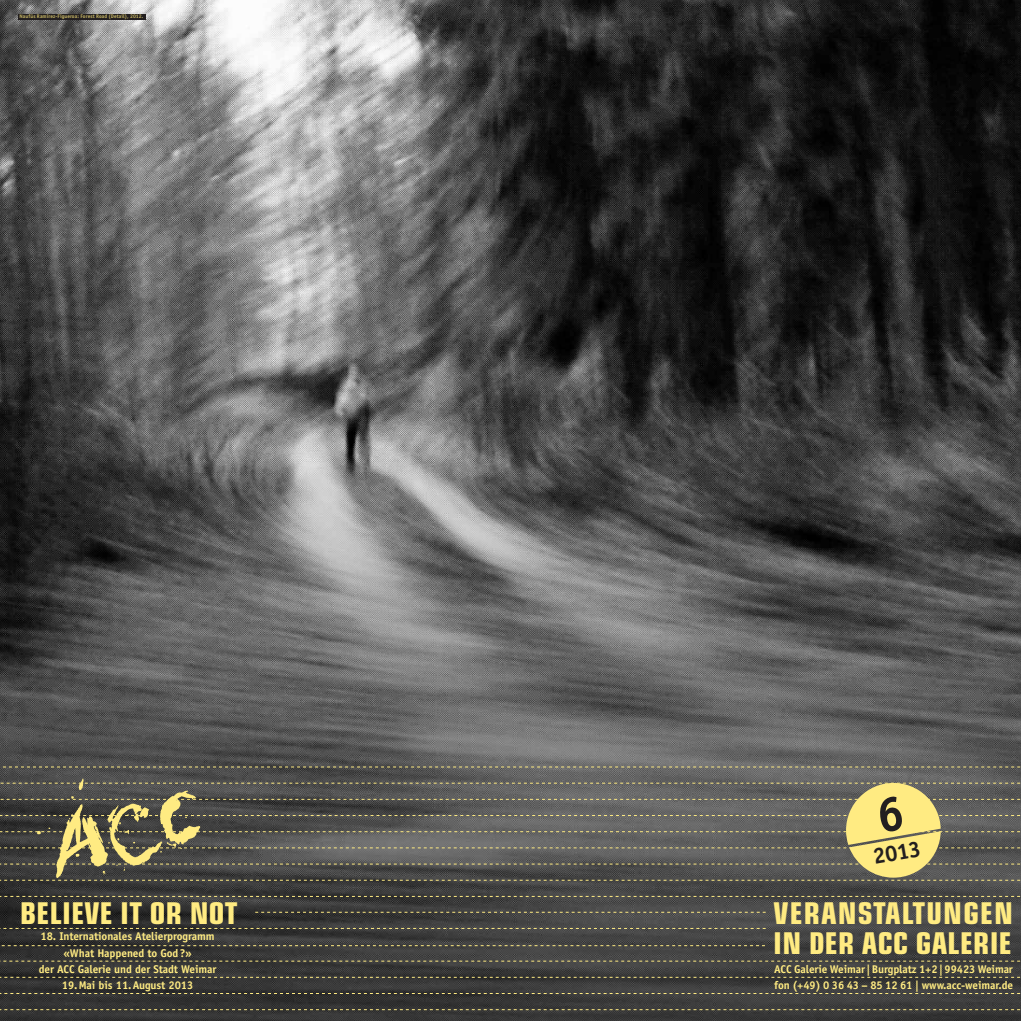
<style>
.page{position:relative;width:1021px;height:1021px;background:#fff}
.page>*{position:absolute;margin:0;border:0;box-sizing:border-box;transform-origin:0 0}
.t1{font:700 condensed 30px "Eurostile";letter-spacing:.01em;color:#ffeb82}
.t2{font:700 condensed 30px "Eurostile";letter-spacing:.04em;color:#ffeb82}
.t3{font:700 22.5px "Officina Sans";color:#231f20}
.t4{font:700 11.25px/16.1px "Officina Sans";letter-spacing:-.01em;color:#ffeb82}
.t5{font:700 5.25px "Officina Sans";letter-spacing:.015em;color:#caba67}
</style>
<div class="page">
<img style="left:0;top:0;width:1020px;height:1020px">
<svg style="left:0;top:960px;width:1020px;height:1px"></svg>
<svg style="left:0;top:976px;width:1020px;height:1px"></svg>
<svg style="left:0;top:993px;width:1020px;height:1px"></svg>
<svg style="left:0;top:1009px;width:1020px;height:1px"></svg>
<svg style="left:0;top:896px;width:1020px;height:1px"></svg>
<svg style="left:0;top:928px;width:765px;height:1px"></svg>
<svg style="left:0;top:766px;width:1020px;height:1px"></svg>
<svg style="left:255px;top:911px;width:510px;height:1px"></svg>
<svg style="left:0;top:945px;width:765px;height:1px"></svg>
<div style="left:18px;top:14px;width:127px;height:5px;background:#231f20"></div>
<svg style="left:0;top:778px;width:1020px;height:102px;background:#6a685b"></svg>
<p class="t5" style="left:20px;top:13px;width:125px">Naufús Ramírez-Figueroa: Forest Road (Detail), 2012.</p>
<h1 class="t1" style="left:20px;top:895px;width:218px">BELIEVE IT OR NOT</h1>
<p class="t4" style="left:39px;top:928px;width:179px;text-align:center">18. Internationales Atelierprogramm «What Happened to God?»<br>der ACC Galerie und der Stadt Weimar<br>19.Mai bis 11.August 2013</p>
<h2 class="t3" style="left:870px;top:842px;width:50px;rotate:-10deg">2013</h2>
<h1 class="t2" style="left:773px;top:895px;width:223px">VERANSTALTUNGEN</h1>
<h1 class="t1" style="left:773px;top:925px;width:240px">IN DER ACC GALERIE</h1>
<p class="t4" style="left:774px;top:960px;width:240px">ACC Galerie Weimar |Burgplatz 1+2|99423 Weimar fon (+49) 0 36 43 – 85 12 61 | www.acc-weimar.de</p>
</div>
